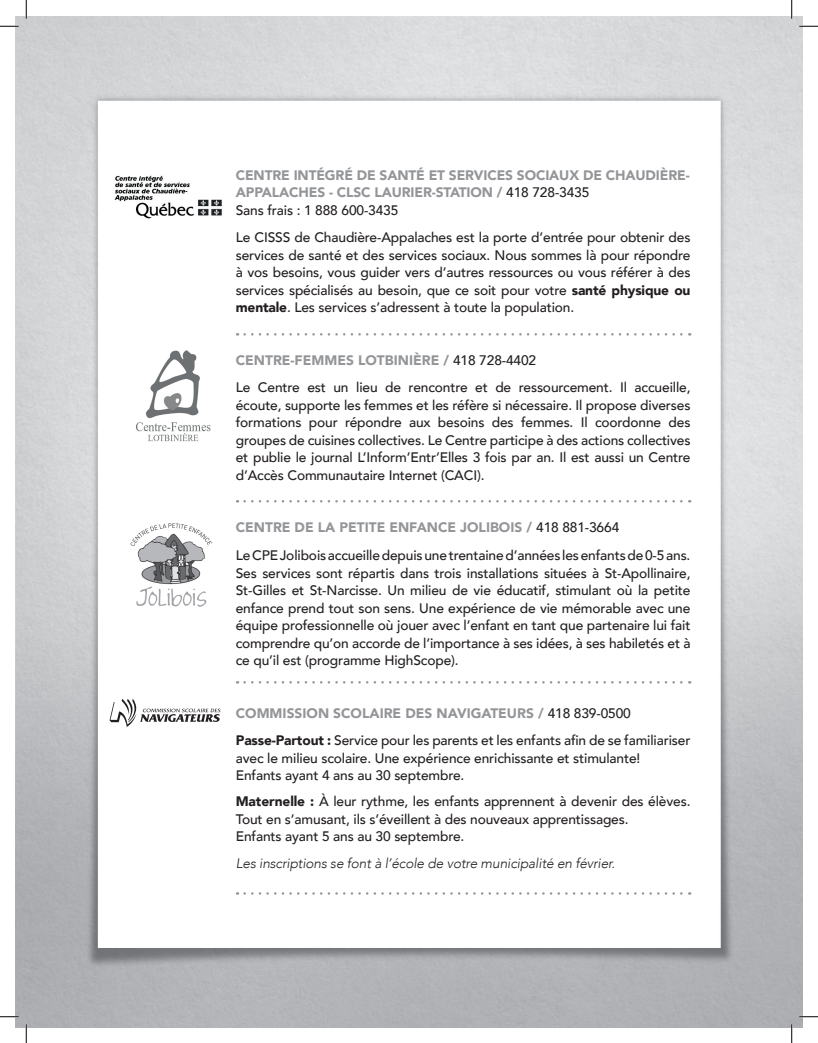
<style>
.page{position:relative;width:818px;height:1043px;background:#fff}
.page>*{position:absolute;margin:0;border:0;box-sizing:border-box;transform-origin:0 0}
.t1{font:500 13.75px/17.5px "Avenir";letter-spacing:-.01em;color:#231f20}
.t2{font:900 13.75px/17.5px "Avenir";letter-spacing:-.01em;color:#939598}
.t3{font:italic 300 13.75px "Avenir";letter-spacing:-.01em;color:#231f20}
.s1{font-weight:500;color:#231f20}
.s2{font-weight:900}
.s3{font-weight:900;color:#939598}
</style>
<div class="page">
<img style="left:15px;top:16px;width:787px;height:1012px">
<img style="left:132px;top:349px;width:78px;height:95px">
<img style="left:129px;top:522px;width:84px;height:84px">
<svg style="left:244px;top:681px;width:446px;height:2px"></svg>
<svg style="left:244px;top:892px;width:446px;height:2px"></svg>
<svg style="left:244px;top:500px;width:446px;height:2px"></svg>
<svg style="left:244px;top:333px;width:446px;height:2px"></svg>
<svg style="left:110px;top:698px;width:110px;height:29px"></svg>
<img style="left:105px;top:166px;width:126px;height:60px">
<svg style="left:0;top:25px;width:19px;height:2px"></svg>
<svg style="left:799px;top:25px;width:19px;height:2px"></svg>
<svg style="left:0;top:1015px;width:19px;height:2px"></svg>
<svg style="left:799px;top:1015px;width:19px;height:2px"></svg>
<svg style="left:25px;top:0;width:2px;height:19px"></svg>
<svg style="left:25px;top:1024px;width:2px;height:18px"></svg>
<svg style="left:790px;top:0;width:2px;height:19px"></svg>
<svg style="left:790px;top:1024px;width:2px;height:18px"></svg>
<p class="t2" style="left:236px;top:166px;width:455px">CENTRE INTÉGRÉ DE SANTÉ ET SERVICES SOCIAUX DE CHAUDIÈRE-<br>APPALACHES - CLSC LAURIER-STATION / <span class="s1">418 728-3435<br>Sans frais : 1 888 600-3435</span></p>
<p class="t1" style="left:236px;top:228px;width:456px;text-align:justify">Le CISSS de Chaudière-Appalaches est la porte d’entrée pour obtenir des services de santé et des services sociaux. Nous sommes là pour répondre à vos besoins, vous guider vers d’autres ressources ou vous référer à des services spécialisés au besoin, que ce soit pour votre <span class="s2">santé physique ou mentale</span>. Les services s’adressent à toute la population.</p>
<p class="t1" style="left:236px;top:345px;width:456px;line-height:27.5px"><span class="s3">CENTRE-FEMMES LOTBINIÈRE /</span> 418 728-4402<br>Le Centre est un lieu de rencontre et de ressourcement. Il accueille,</p>
<p class="t1" style="left:236px;top:395px;width:456px;text-align:justify">écoute, supporte les femmes et les réfère si nécessaire. Il propose diverses formations pour répondre aux besoins des femmes. Il coordonne des groupes de cuisines collectives. Le Centre participe à des actions collectives et publie le journal L’Inform’Entr’Elles 3 fois par an. Il est aussi un Centre d’Accès Communautaire Internet (CACI).</p>
<p class="t1" style="left:236px;top:513px;width:456px;line-height:27.5px"><span class="s3">CENTRE DE LA PETITE ENFANCE JOLIBOIS /</span> 418 881-3664<br>Le CPE Jolibois accueille depuis une trentaine d’années les enfants de 0-5 ans.</p>
<p class="t1" style="left:236px;top:563px;width:456px;text-align:justify">Ses services sont répartis dans trois installations situées à St-Apollinaire, St-Gilles et St-Narcisse. Un milieu de vie éducatif, stimulant où la petite enfance prend tout son sens. Une expérience de vie mémorable avec une équipe professionnelle où jouer avec l’enfant en tant que partenaire lui fait comprendre qu’on accorde de l’importance à ses idées, à ses habiletés et à ce qu’il est (programme HighScope).</p>
<p class="t1" style="left:236px;top:698px;width:456px;line-height:27.5px"><span class="s3">COMMISSION SCOLAIRE DES NAVIGATEURS /</span> 418 839-0500<br><span class="s2">Passe-Partout :</span> Service pour les parents et les enfants afin de se familiariser</p>
<p class="t1" style="left:236px;top:748px;width:406px">avec le milieu scolaire. Une expérience enrichissante et stimulante!<br>Enfants ayant 4 ans au 30 septembre.</p>
<p class="t1" style="left:236px;top:792px;width:456px"><span class="s2">Maternelle :</span> À leur rythme, les enfants apprennent à devenir des élèves.<br>Tout en s’amusant, ils s’éveillent à des nouveaux apprentissages.<br>Enfants ayant 5 ans au 30 septembre.</p>
<p class="t3" style="left:236px;top:854px;width:381px">Les inscriptions se font à l’école de votre municipalité en février.</p>
</div>
